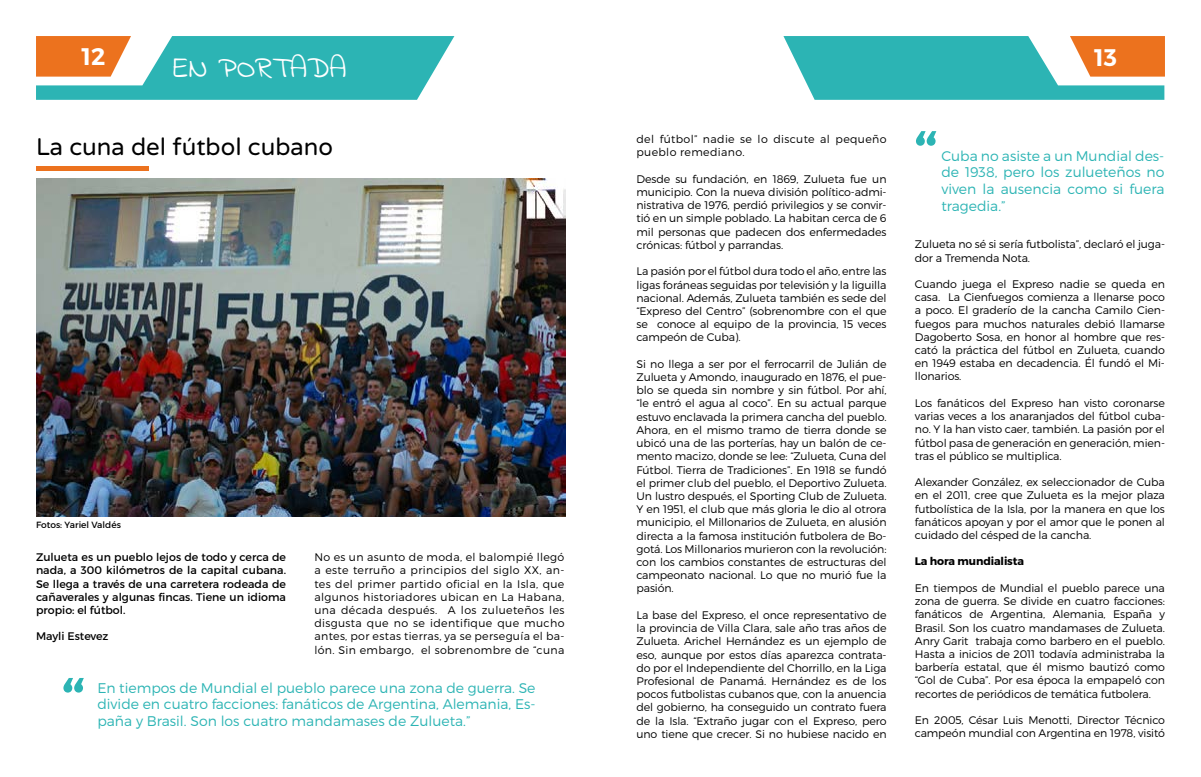
<style>
.page{position:relative;width:1201px;height:777px;background:#fff}
.page>*{position:absolute;margin:0;border:0;box-sizing:border-box;transform-origin:0 0}
.t1{font:72px "Montserrat";color:#2cb4b4}
.t2{font:30px "Indie Flower";color:#fff}
.t3{font:24px "Varela Round";color:#000}
.t4{font:600 24px "Montserrat";color:#fff}
.t5{font:300 14px/16.8px "Montserrat";color:#2cb4b4;text-align:justify}
.t6{font:300 11px/13.2px "Montserrat";letter-spacing:-.01em;color:#000;text-align:justify}
.t7{font:11px/13.2px "Montserrat";color:#000;text-align:justify}
.t8{font:300 11px/13.2px "Montserrat";letter-spacing:.03em;color:#000}
.t9{font:700 11px "Montserrat";letter-spacing:-.01em;color:#000}
.t10{font:9px "Montserrat";color:#000}
</style>
<div class="page">
<svg style="left:36px;top:36px;width:418px;height:64px;background:#62b6ab"></svg>
<svg style="left:783px;top:36px;width:381px;height:64px;background:#66b6aa"></svg>
<div style="left:36px;top:166px;width:112px;height:5px;background:#ec721e"></div>
<img style="left:36px;top:179px;width:529px;height:337px">
<h3 class="t4" style="left:81px;top:42px;width:25px">12</h3>
<h3 class="t4" style="left:1093px;top:42px;width:24px">13</h3>
<h2 class="t2" style="left:173px;top:48px;width:175px">EN PORTADA</h2>
<h3 class="t3" style="left:36px;top:132px;width:298px">La cuna del fútbol cubano</h3>
<p class="t10" style="left:36px;top:518px;width:86px">Fotos: Yariel Valdés</p>
<p class="t7" style="left:36px;top:550px;width:251px">Zulueta es un pueblo lejos de todo y cerca de nada, a 300 kilómetros de la capital cubana.<br>Se llega a través de una carretera rodeada de cañaverales y algunas fincas. Tiene un idioma propio: el fútbol.</p>
<p class="t7" style="left:36px;top:629px;width:74px">Mayli Estevez</p>
<p class="t6" style="left:314px;top:550px;width:251px">No es un asunto de moda, el balompié llegó a este terruño a principios del siglo XX, an&shy;tes del primer partido oficial en la Isla, que algunos historiadores ubican en La Habana, una década después. A los zulueteños les disgusta que no se identifique que mucho antes, por estas tierras, ya se perseguía el ba&shy;lón. Sin embargo, el sobrenombre de “cuna</p>
<h1 class="t1" style="left:61px;top:658px;width:23px">“</h1>
<p class="t5" style="left:97px;top:678px;width:439px">En tiempos de Mundial el pueblo parece una zona de guerra. Se divide en cuatro facciones: fanáticos de Argentina, Alemania, Es&shy;paña y Brasil. Son los cuatro mandamases de Zulueta.”</p>
<p class="t8" style="left:636px;top:132px;width:251px">del fútbol” nadie se lo discute al pequeño pueblo remediano.</p>
<p class="t6" style="left:636px;top:172px;width:251px">Desde su fundación, en 1869, Zulueta fue un municipio. Con la nueva división político-admi&shy;nistrativa de 1976, perdió privilegios y se convir&shy;tió en un simple poblado. La habitan cerca de 6 mil personas que padecen dos enfermedades crónicas: fútbol y parrandas.</p>
<p class="t6" style="left:636px;top:264px;width:251px">La pasión por el fútbol dura todo el año, entre las ligas foráneas seguidas por televisión y la liguilla nacional. Además, Zulueta también es sede del “Expreso del Centro” (sobrenombre con el que se conoce al equipo de la provincia, 15 veces campeón de Cuba).</p>
<p class="t6" style="left:636px;top:357px;width:251px">Si no llega a ser por el ferrocarril de Julián de Zulueta y Amondo, inaugurado en 1876, el pue&shy;blo se queda sin nombre y sin fútbol. Por ahí, “le entró el agua al coco”. En su actual parque estuvo enclavada la primera cancha del pueblo.<br>Ahora, en el mismo tramo de tierra donde se ubicó una de las porterías, hay un balón de ce&shy;mento macizo, donde se lee: “Zulueta, Cuna del Fútbol. Tierra de Tradiciones”. En 1918 se fundó el primer club del pueblo, el Deportivo Zulueta.<br>Un lustro después, el Sporting Club de Zulueta.<br>Y en 1951, el club que más gloria le dio al otrora municipio, el Millonarios de Zulueta, en alusión directa a la famosa institución futbolera de Bo&shy;gotá. Los Millonarios murieron con la revolución: con los cambios constantes de estructuras del campeonato nacional. Lo que no murió fue la pasión.</p>
<p class="t6" style="left:636px;top:608px;width:251px">La base del Expreso, el once representativo de la provincia de Villa Clara, sale año tras años de Zulueta. Arichel Hernández es un ejemplo de eso, aunque por estos días aparezca contrata&shy;do por el Independiente del Chorrillo, en la Liga Profesional de Panamá. Hernández es de los pocos futbolistas cubanos que, con la anuencia del gobierno, ha conseguido un contrato fuera de la Isla. “Extraño jugar con el Expreso, pero uno tiene que crecer. Si no hubiese nacido en</p>
<h1 class="t1" style="left:913px;top:112px;width:23px">“</h1>
<p class="t5" style="left:941px;top:147px;width:224px">Cuba no asiste a un Mundial des&shy;de 1938, pero los zulueteños no viven la ausencia como si fuera tragedia.”</p>
<p class="t6" style="left:914px;top:237px;width:251px">Zulueta no sé si sería futbolista”, declaró el juga&shy;dor a Tremenda Nota.</p>
<p class="t6" style="left:914px;top:277px;width:251px">Cuando juega el Expreso nadie se queda en casa. La Cienfuegos comienza a llenarse poco a poco. El graderío de la cancha Camilo Cien&shy;fuegos para muchos naturales debió llamarse Dagoberto Sosa, en honor al hombre que res&shy;cató la práctica del fútbol en Zulueta, cuando en 1949 estaba en decadencia. Él fundó el Mi&shy;llonarios.</p>
<p class="t6" style="left:914px;top:396px;width:251px">Los fanáticos del Expreso han visto coronarse varias veces a los anaranjados del fútbol cuba&shy;no. Y la han visto caer, también. La pasión por el fútbol pasa de generación en generación, mien&shy;tras el público se multiplica.</p>
<p class="t6" style="left:914px;top:475px;width:251px">Alexander González, ex seleccionador de Cuba en el 2011, cree que Zulueta es la mejor plaza futbolística de la Isla, por la manera en que los fanáticos apoyan y por el amor que le ponen al cuidado del césped de la cancha.</p>
<p class="t9" style="left:914px;top:554px;width:111px">La hora mundialista</p>
<p class="t6" style="left:914px;top:581px;width:251px">En tiempos de Mundial el pueblo parece una zona de guerra. Se divide en cuatro facciones: fanáticos de Argentina, Alemania, España y Brasil. Son los cuatro mandamases de Zulueta.<br>Anry Garit trabaja como barbero en el pueblo.<br>Hasta a inicios de 2011 todavía administraba la barbería estatal, que él mismo bautizó como “Gol de Cuba”. Por esa época la empapeló con recortes de periódicos de temática futbolera.</p>
<p class="t6" style="left:914px;top:713px;width:251px">En 2005, César Luis Menotti, Director Técnico campeón mundial con Argentina en 1978, visitó</p>
</div>
